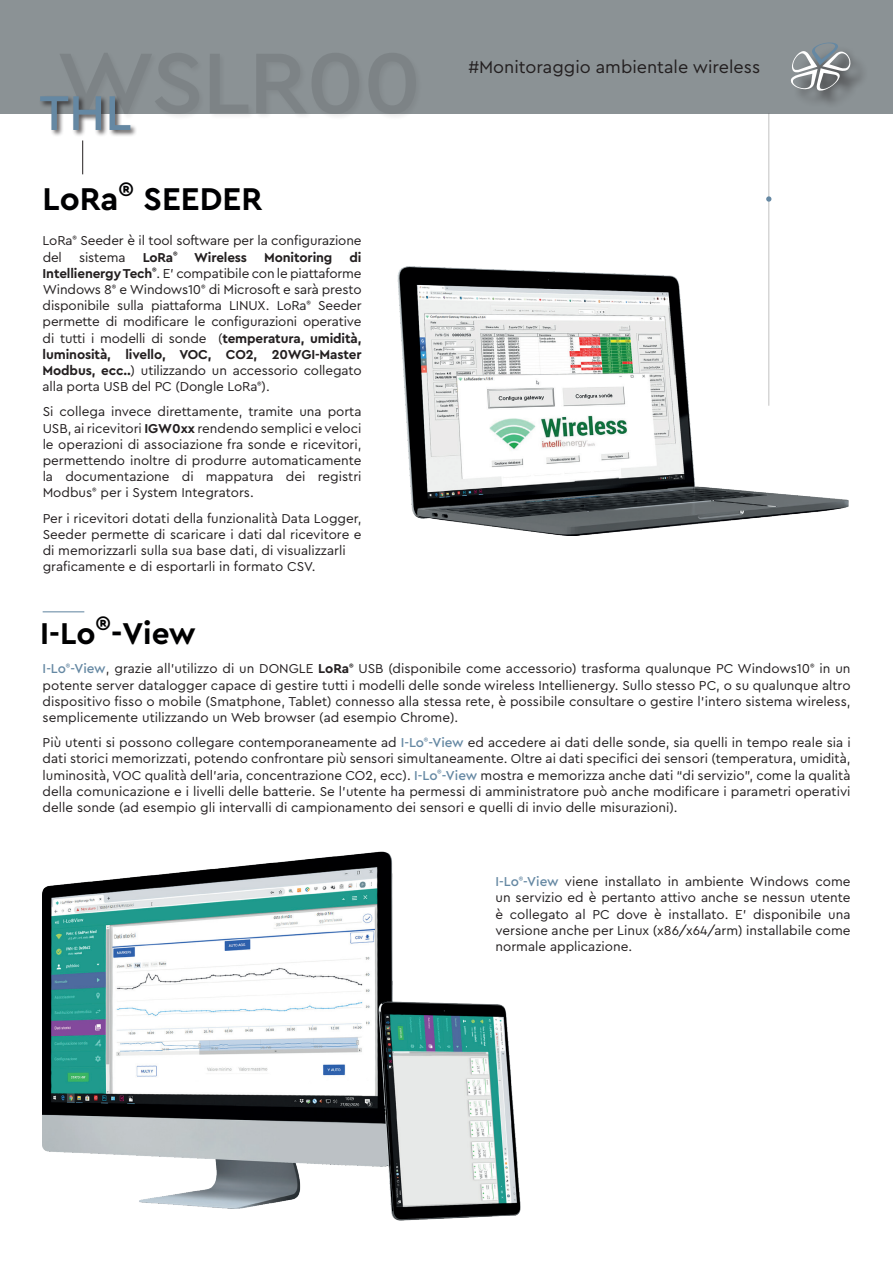
<style>
.page{position:relative;width:893px;height:1263px;background:#fff}
.page>*{position:absolute;margin:0;border:0;box-sizing:border-box;transform-origin:0 0}
.t1{font:500 51px "Cera Pro";color:#6588a3}
.t2{font:700 33px "Cera Pro";color:#000002}
.t3{font:700 31.5px "Cera Pro";color:#000001}
.t4{font:18px "Cera Pro";color:#231f20}
.t5{font:13.5px/16.2px "Cera Pro";color:#231f20;text-align:justify}
.t6{font:700 13.5px "Cera Pro";letter-spacing:-.01em;color:#231f20}
.s1{font-weight:700}
.s2{font-size:33px}
.s3{font-weight:500;color:#6588a3}
</style>
<div class="page">
<div style="left:0;top:0;width:893px;height:113px;background:#8b9295"></div>
<hr style="left:769px;top:113px;width:1px;height:293px;background:#000001">
<svg style="left:766px;top:196px;width:5px;height:6px"></svg>
<hr style="left:43px;top:611px;width:41px;height:1px;background:#6588a3">
<img style="left:43px;top:852px;width:478px;height:368px">
<img style="left:398px;top:265px;width:451px;height:271px">
<div style="left:793px;top:45px;width:76px;height:64px;background:#231f20;opacity:.75"></div>
<svg style="left:790px;top:43px;width:60px;height:48px"></svg>
<hr style="left:82px;top:140px;width:1px;height:34px;background:#231f20">
<div style="left:59px;top:51px;width:363px;height:70px;background:#231f20;opacity:.75"></div>
<div style="left:39px;top:95px;width:99px;height:42px;background:#231f20;opacity:.75"></div>
<h1 class="t1" style="left:39px;top:79px;width:94px">THL</h1>
<h2 class="t2" style="left:43px;top:177px;width:221px">LoRa<sup>®</sup> SEEDER</h2>
<p class="t5" style="left:43px;top:232px;width:320px">LoRa<sup>®</sup> Seeder è il tool software per la configurazione del</p>
<p class="t5" style="left:43px;top:248px;width:320px;text-indent:307px"><span class="s1">di Intellienergy Tech</span><sup>®</sup>. E’ compatibile con le piattaforme Windows 8<sup>®</sup> e Windows10<sup>®</sup> di Microsoft e sarà presto disponibile sulla piattaforma LINUX. LoRa<sup>®</sup> Seeder permette di modificare le configurazioni operative di tutti i modelli di sonde (<span class="s1">temperatura, umidità, luminosità, livello, VOC, CO2, 20WGI‑Master Modbus, ecc..</span>) utilizzando un accessorio collegato alla porta USB del PC (Dongle LoRa<sup>®</sup>).</p>
<p class="t5" style="left:43px;top:403px;width:320px">Si collega invece direttamente, tramite una porta USB, ai ricevitori <span class="s1">IGW0xx</span> rendendo semplici e veloci le operazioni di associazione fra sonde e ricevitori, permettendo inoltre di produrre automaticamente la documentazione di mappatura dei registri Modbus<sup>®</sup> per i System Integrators.</p>
<p class="t5" style="left:43px;top:509px;width:320px;text-align:left">Per i ricevitori dotati della funzionalità Data Logger, Seeder permette di scaricare i dati dal ricevitore e di memorizzarli sulla sua base dati, di visualizzarli graficamente e di esportarli in formato CSV.</p>
<p class="t5" style="left:79px;top:248px;width:48px">sistema</p>
<p class="t6" style="left:143px;top:248px;width:106px">LoRa<sup>®</sup> Wireless</p>
<p class="t6" style="left:264px;top:248px;width:70px">Monitoring</p>
<h3 class="t4" style="left:468px;top:55px;width:293px">#Monitoraggio ambientale wireless</h3>
<h3 class="t3" style="left:40px;top:612px;width:157px">I-Lo<sup>®</sup><span class="s2">-</span>View</h3>
<p class="t5" style="left:43px;top:660px;width:809px"><span class="s3">I-Lo</span><sup>®</sup><span class="s3">-View</span>, grazie all’utilizzo di un DONGLE <span class="s1">LoRa</span><sup>®</sup> USB (disponibile come accessorio) trasforma qualunque PC Windows10<sup>®</sup> in un potente server datalogger capace di gestire tutti i modelli delle sonde wireless Intellienergy. Sullo stesso PC, o su qualunque altro dispositivo fisso o mobile (Smatphone, Tablet) connesso alla stessa rete, è possibile consultare o gestire l’intero sistema wireless, semplicemente utilizzando un Web browser (ad esempio Chrome).</p>
<p class="t5" style="left:43px;top:734px;width:809px">Più utenti si possono collegare contemporaneamente ad <span class="s3">I-Lo</span><sup>®</sup><span class="s3">-View</span> ed accedere ai dati delle sonde, sia quelli in tempo reale sia i dati storici memorizzati, potendo confrontare più sensori simultaneamente. Oltre ai dati specifici dei sensori (temperatura, umidità, luminosità, VOC qualità dell’aria, concentrazione CO2, ecc). <span class="s3">I-Lo</span><sup>®</sup><span class="s3">-View</span> mostra e memorizza anche dati “di servizio”, come la qualità della comunicazione e i livelli delle batterie. Se l’utente ha permessi di amministratore può anche modificare i parametri operativi delle sonde (ad esempio gli intervalli di campionamento dei sensori e quelli di invio delle misurazioni).</p>
<p class="t5" style="left:495px;top:873px;width:357px"><span class="s3">I-Lo</span><sup>®</sup><span class="s3">-View</span> viene installato in ambiente Windows come un servizio ed è pertanto attivo anche se nessun utente è collegato al PC dove è installato. E’ disponibile una versione anche per Linux (x86/x64/arm) installabile come normale applicazione.</p>
</div>
